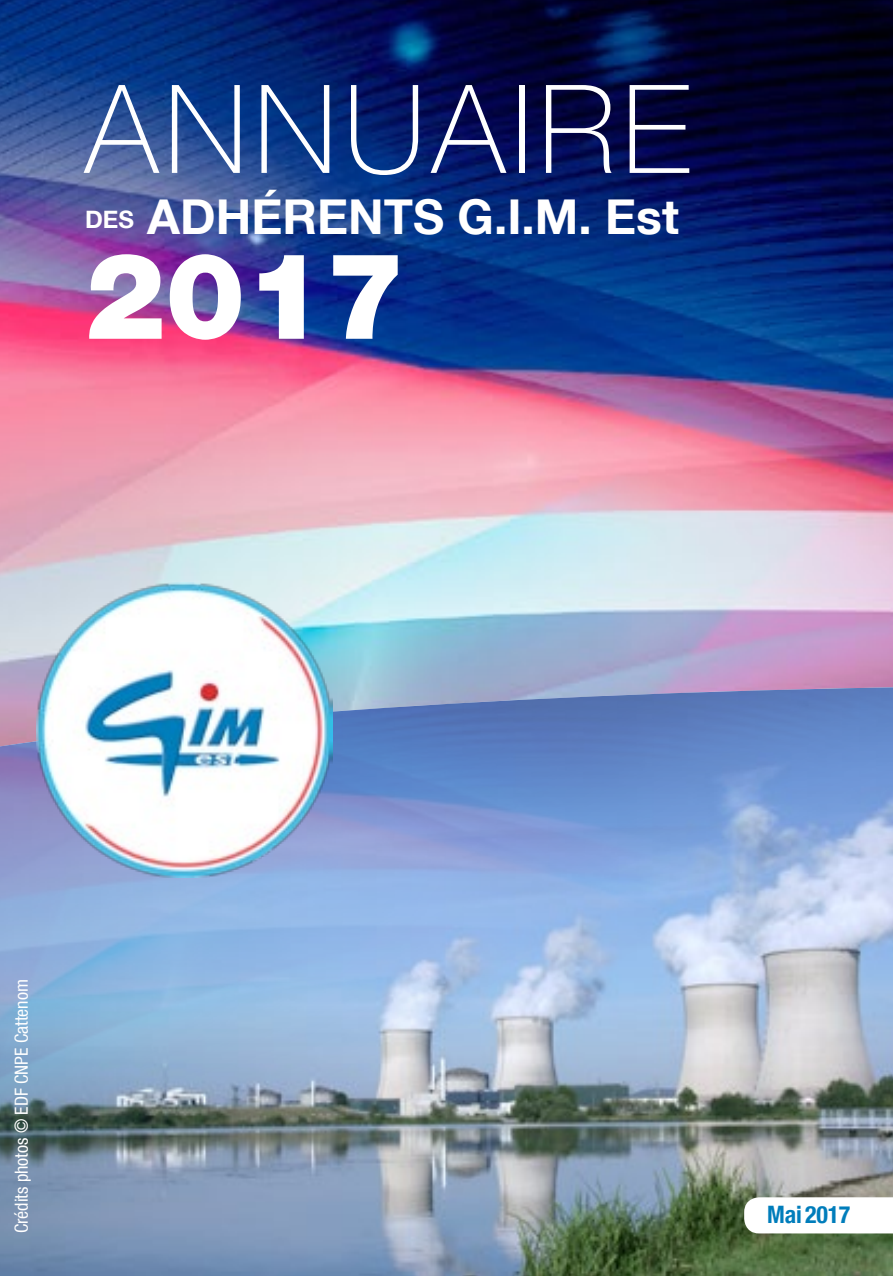
<style>
.page{position:relative;width:893px;height:1276px;background:#fff}
.page>*{position:absolute;margin:0;border:0;box-sizing:border-box;transform-origin:0 0}
.t1{font:100 123px "Helvetica Neue LT Com";letter-spacing:.05em;color:#fff}
.t2{font:900 120px "Helvetica Neue LT Com";color:#fff}
.t3{font:700 48px "Helvetica Neue LT Com";color:#fff}
.t4{font:700 condensed 24px "Helvetica Neue LT Com";letter-spacing:-.01em;color:#007dbb}
.t5{font:condensed 18px "Helvetica Neue LT Com";color:#fff}
.s1{font-size:24px}
</style>
<div class="page">
<img style="left:0;top:0;width:893px;height:685px">
<img style="left:0;top:687px;width:893px;height:589px">
<svg style="left:744px;top:1197px;width:149px;height:36px"></svg>
<img style="left:37px;top:582px;width:295px;height:295px">
<h1 class="t1" style="left:85px;top:56px;width:607px">ANNUAIRE</h1>
<h3 class="t3" style="left:85px;top:186px;width:595px"><span class="s1">DES</span> ADHÉRENTS G.I.M. Est</h3>
<h2 class="t2" style="left:85px;top:224px;width:322px">2017</h2>
<p class="t5" style="left:11px;top:1233px;width:256px;rotate:-90deg">Crédits photos © EDF CNPE Cattenom</p>
<h3 class="t4" style="left:767px;top:1200px;width:85px">Mai 2017</h3>
</div>
